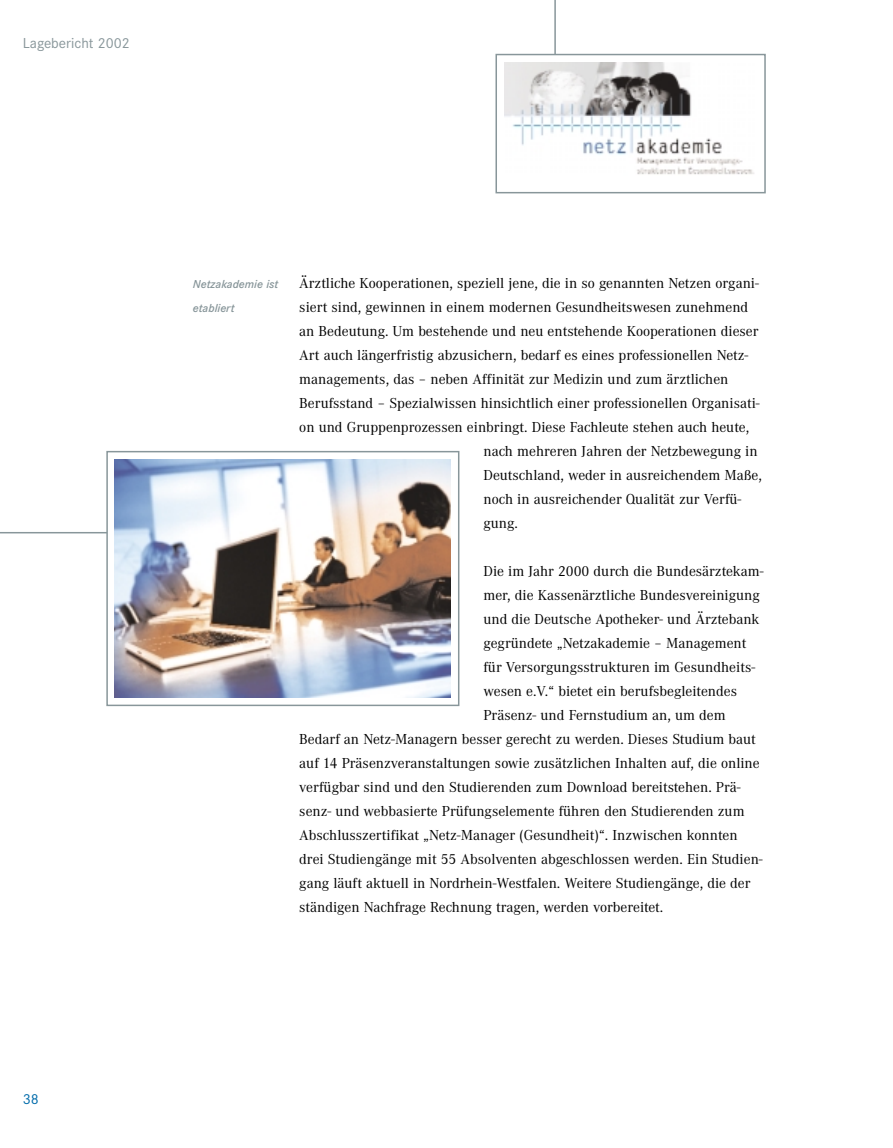
<style>
.page{position:relative;width:893px;height:1148px;background:#fff}
.page>*{position:absolute;margin:0;border:0;box-sizing:border-box;transform-origin:0 0}
.t1{font:15px "Corporate A";color:#000}
.t2{font:15px "Corporate S";color:#88969a}
.t3{font:15px "Corporate S";color:#006baa}
.t4{font:italic 600 12px/24px "Corporate S";color:#88969a}
</style>
<div class="page">
<hr style="left:0;top:532px;width:107px;height:1px;background:#88969a">
<div style="left:106px;top:451px;width:353px;height:255px;border:2px solid #88969a"></div>
<img style="left:115px;top:459px;width:336px;height:238px">
<hr style="left:554px;top:0;width:2px;height:54px;background:#88969a">
<img style="left:504px;top:62px;width:250px;height:113px">
<div style="left:495px;top:54px;width:270px;height:139px;border:2px solid #88969a"></div>
<p class="t2" style="left:23px;top:37px;width:108px">Lagebericht 2002</p>
<p class="t3" style="left:23px;top:1093px;width:17px">38</p>
<p class="t4" style="left:193px;top:273px;width:87px">Netzakademie ist etabliert</p>
<p class="t1" style="left:299px;top:277px;width:461px">Ärztliche Kooperationen, speziell jene, die in so genannten Netzen organi-</p>
<p class="t1" style="left:299px;top:301px;width:450px">siert sind, gewinnen in einem modernen Gesundheitswesen zunehmend</p>
<p class="t1" style="left:299px;top:325px;width:460px">an Bedeutung. Um bestehende und neu entstehende Kooperationen dieser</p>
<p class="t1" style="left:299px;top:349px;width:450px">Art auch längerfristig abzusichern, bedarf es eines professionellen Netz-</p>
<p class="t1" style="left:299px;top:373px;width:430px">managements, das – neben Affinität zur Medizin und zum ärztlichen</p>
<p class="t1" style="left:299px;top:397px;width:462px">Berufsstand – Spezialwissen hinsichtlich einer professionellen Organisati-</p>
<p class="t1" style="left:299px;top:421px;width:451px">on und Gruppenprozessen einbringt. Diese Fachleute stehen auch heute,</p>
<p class="t1" style="left:483px;top:445px;width:276px">nach mehreren Jahren der Netzbewegung in</p>
<p class="t1" style="left:483px;top:469px;width:280px">Deutschland, weder in ausreichendem Maße,</p>
<p class="t1" style="left:483px;top:493px;width:259px">noch in ausreichender Qualität zur Verfü-</p>
<p class="t1" style="left:483px;top:517px;width:36px">gung.</p>
<p class="t1" style="left:483px;top:565px;width:282px">Die im Jahr 2000 durch die Bundesärztekam-</p>
<p class="t1" style="left:483px;top:589px;width:278px">mer, die Kassenärztliche Bundesvereinigung</p>
<p class="t1" style="left:483px;top:613px;width:277px">und die Deutsche Apotheker- und Ärztebank</p>
<p class="t1" style="left:483px;top:637px;width:264px">gegründete „Netzakademie – Management</p>
<p class="t1" style="left:483px;top:661px;width:273px">für Versorgungsstrukturen im Gesundheits-</p>
<p class="t1" style="left:483px;top:685px;width:255px">wesen e.V.“ bietet ein berufsbegleitendes</p>
<p class="t1" style="left:483px;top:709px;width:244px">Präsenz- und Fernstudium an, um dem</p>
<p class="t1" style="left:299px;top:733px;width:458px">Bedarf an Netz-Managern besser gerecht zu werden. Dieses Studium baut</p>
<p class="t1" style="left:299px;top:757px;width:462px">auf 14 Präsenzveranstaltungen sowie zusätzlichen Inhalten auf, die online</p>
<p class="t1" style="left:299px;top:781px;width:443px">verfügbar sind und den Studierenden zum Download bereitstehen. Prä-</p>
<p class="t1" style="left:299px;top:805px;width:447px">senz- und webbasierte Prüfungselemente führen den Studierenden zum</p>
<p class="t1" style="left:299px;top:829px;width:440px">Abschlusszertifikat „Netz-Manager (Gesundheit)“. Inzwischen konnten</p>
<p class="t1" style="left:299px;top:853px;width:465px">drei Studiengänge mit 55 Absolventen abgeschlossen werden. Ein Studien-</p>
<p class="t1" style="left:299px;top:877px;width:452px">gang läuft aktuell in Nordrhein-Westfalen. Weitere Studiengänge, die der</p>
<p class="t1" style="left:299px;top:901px;width:365px">ständigen Nachfrage Rechnung tragen, werden vorbereitet.</p>
</div>
